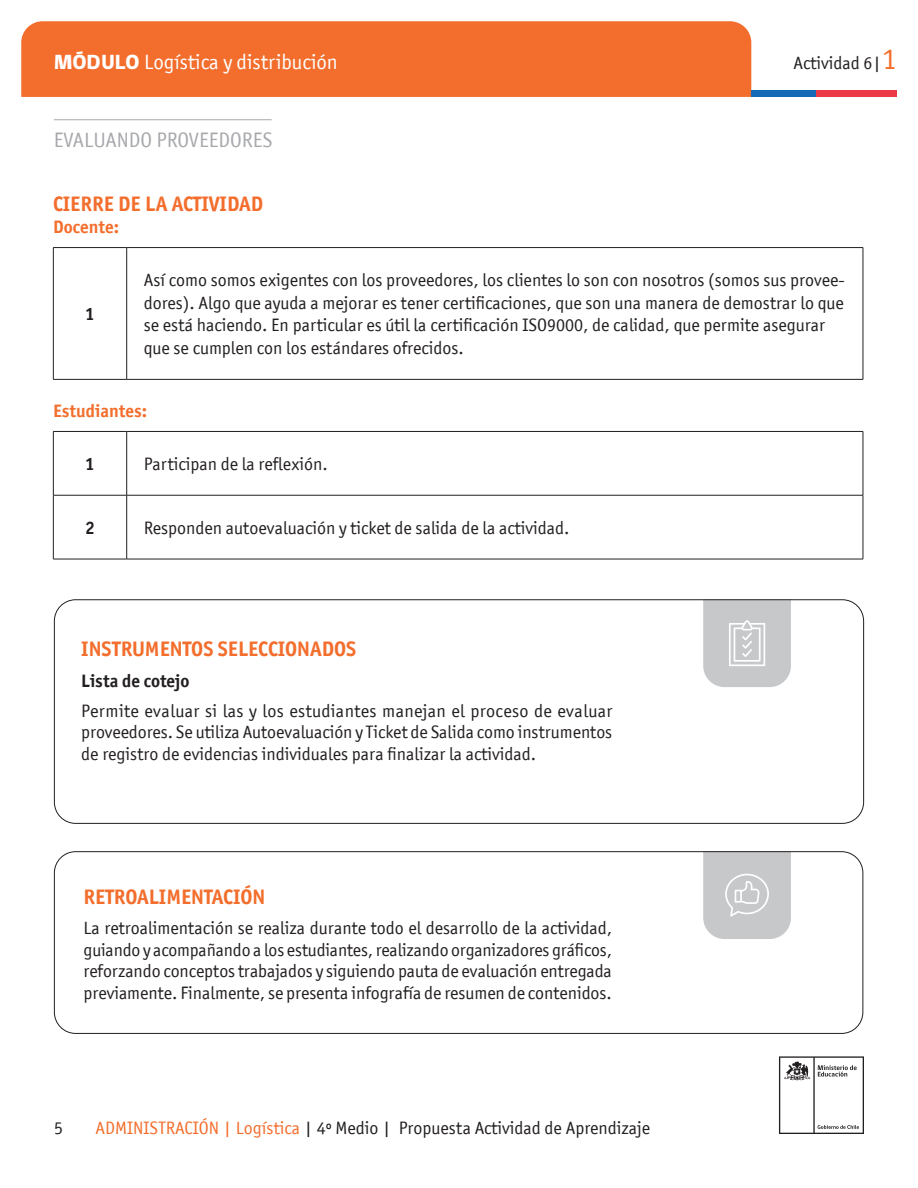
<style>
.page{position:relative;width:918px;height:1188px;background:#fff}
.page>*{position:absolute;margin:0;border:0;box-sizing:border-box;transform-origin:0 0}
.t1{font:700 21px "Officina San ITC";color:#f36e2d}
.t2{font:21px "Officina San ITC";color:#fff}
.t3{font:21px "Officina San ITC";color:#a8a9ad}
.t4{font:18px/21.6px "Officina San ITC";color:#231f20;text-align:justify}
.t5{font:700 18px "Officina San ITC";color:#f36e2d}
.t6{font:700 18px "Officina San ITC";color:#231f20}
.s1{font-family:"gob CL";font-weight:800}
.s2{font-size:30px;color:#f36e2d}
.s3{color:#f36e2d}
</style>
<div class="page">
<svg style="left:779px;top:1056px;width:85px;height:78px"></svg>
<div style="left:21px;top:21px;width:730px;height:76px;background:#f36e2d"></div>
<div style="left:751px;top:90px;width:65px;height:7px;background:#166ab5"></div>
<div style="left:816px;top:90px;width:81px;height:7px;background:#eb3946"></div>
<hr style="left:54px;top:119px;width:217px;height:1px;background:#a8a9ad">
<hr style="left:53px;top:247px;width:74px;height:1px;background:#231f20">
<hr style="left:53px;top:248px;width:1px;height:131px;background:#231f20">
<hr style="left:127px;top:247px;width:736px;height:1px;background:#231f20">
<hr style="left:126px;top:248px;width:1px;height:131px;background:#231f20">
<hr style="left:863px;top:248px;width:1px;height:131px;background:#231f20">
<hr style="left:53px;top:379px;width:74px;height:1px;background:#231f20">
<hr style="left:127px;top:379px;width:736px;height:1px;background:#231f20">
<hr style="left:53px;top:431px;width:74px;height:1px;background:#231f20">
<hr style="left:53px;top:432px;width:1px;height:63px;background:#231f20">
<hr style="left:127px;top:431px;width:736px;height:1px;background:#231f20">
<hr style="left:126px;top:432px;width:1px;height:63px;background:#231f20">
<hr style="left:863px;top:432px;width:1px;height:63px;background:#231f20">
<hr style="left:53px;top:495px;width:74px;height:1px;background:#231f20">
<hr style="left:53px;top:495px;width:1px;height:64px;background:#231f20">
<hr style="left:127px;top:495px;width:736px;height:1px;background:#231f20">
<hr style="left:126px;top:495px;width:1px;height:64px;background:#231f20">
<hr style="left:863px;top:495px;width:1px;height:64px;background:#231f20">
<hr style="left:53px;top:559px;width:74px;height:1px;background:#231f20">
<hr style="left:127px;top:559px;width:736px;height:1px;background:#231f20">
<svg style="left:703px;top:601px;width:88px;height:86px;background:#cccdcf"></svg>
<svg style="left:703px;top:853px;width:88px;height:86px;background:#cbccce"></svg>
<div style="left:54px;top:851px;width:809px;height:183px;border:1px solid #231f20;border-radius:21px"></div>
<div style="left:54px;top:599px;width:810px;height:225px;border:1px solid #231f20;border-radius:21px"></div>
<p class="t2" style="left:54px;top:50px;width:285px"><span class="s1">MÓDULO</span> Logística y distribución</p>
<p class="t4" style="left:794px;top:52px;width:105px">Actividad 6|<span class="s2">1</span></p>
<p class="t3" style="left:54px;top:128px;width:220px">EVALUANDO PROVEEDORES</p>
<p class="t1" style="left:53px;top:191px;width:212px">CIERRE DE LA ACTIVIDAD</p>
<p class="t5" style="left:53px;top:216px;width:67px">Docente:</p>
<p class="t6" style="left:85px;top:303px;width:11px">1</p>
<p class="t4" style="left:144px;top:269px;width:703px;line-height:22.5px;text-align:left">Así como somos exigentes con los proveedores, los clientes lo son con nosotros (somos sus provee&shy;dores). Algo que ayuda a mejorar es tener certificaciones, que son una manera de demostrar lo que se está haciendo. En particular es útil la certificación ISO9000, de calidad, que permite asegurar que se cumplen con los estándares ofrecidos.</p>
<p class="t5" style="left:53px;top:399px;width:95px">Estudiantes:</p>
<p class="t6" style="left:85px;top:453px;width:11px">1</p>
<p class="t4" style="left:144px;top:453px;width:186px">Participan de la reflexión.</p>
<p class="t6" style="left:85px;top:516px;width:11px">2</p>
<p class="t4" style="left:144px;top:517px;width:427px">Responden autoevaluación y ticket de salida de la actividad.</p>
<p class="t1" style="left:81px;top:636px;width:277px">INSTRUMENTOS SELECCIONADOS</p>
<p class="t6" style="left:81px;top:669px;width:110px">Lista de cotejo</p>
<p class="t4" style="left:81px;top:700px;width:533px">Permite evaluar si las y los estudiantes manejan el proceso de evaluar proveedores. Se utiliza Autoevaluación y Ticket de Salida como instrumentos de registro de evidencias individuales para finalizar la actividad.</p>
<p class="t1" style="left:84px;top:884px;width:183px">RETROALIMENTACIÓN</p>
<p class="t4" style="left:84px;top:917px;width:530px">La retroalimentación se realiza durante todo el desarrollo de la actividad, guiando y acompañando a los estudiantes, realizando organizadores gráficos, reforzando conceptos trabajados y siguiendo pauta de evaluación entregada previamente. Finalmente, se presenta infografía de resumen de contenidos.</p>
<p class="t4" style="left:54px;top:1117px;width:10px">5</p>
<p class="t4" style="left:95px;top:1117px;width:556px"><span class="s3">ADMINISTRACIÓN | Logística</span> | 4º Medio | Propuesta Actividad de Aprendizaje</p>
</div>
